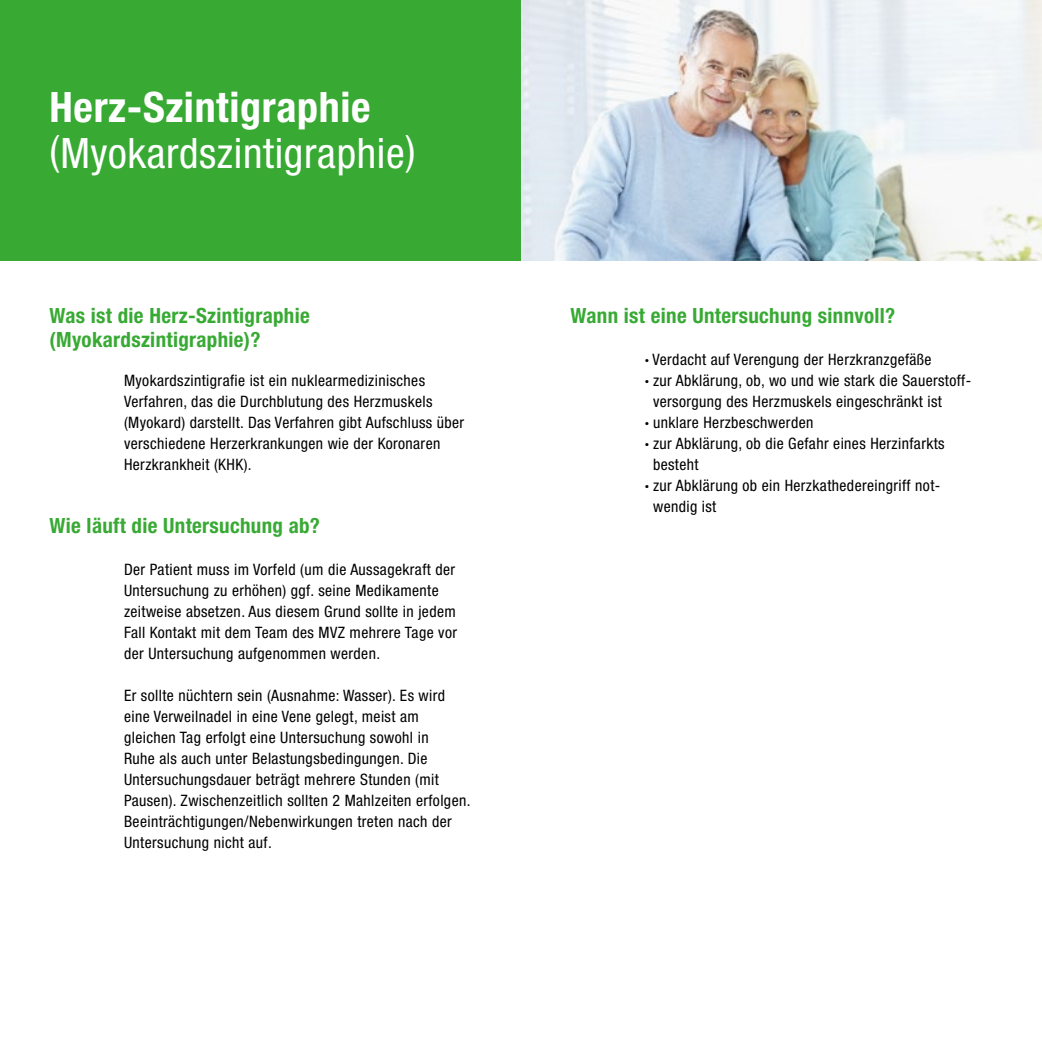
<style>
.page{position:relative;width:1042px;height:1042px;background:#fff}
.page>*{position:absolute;margin:0;border:0;box-sizing:border-box;transform-origin:0 0}
.t1{font:condensed 42px "Helvetica Neue LT Std";letter-spacing:.015em;color:#fff}
.t2{font:700 condensed 42px "Helvetica Neue LT Std";letter-spacing:.015em;color:#fff}
.t3{font:700 condensed 21px/24.5px "Helvetica Neue LT Std";letter-spacing:.015em;color:#38aa34}
.t4{font:condensed 15.75px/21px "Helvetica Neue LT Std";letter-spacing:.025em;color:#000}
.s1{font-weight:700}
</style>
<div class="page">
<div style="left:0;top:0;width:521px;height:260px;background:#38aa34"></div>
<img style="left:521px;top:0;width:521px;height:260px">
<h1 class="t2" style="left:50px;top:82px;width:322px">Herz-Szintigraphie</h1>
<h1 class="t1" style="left:50px;top:128px;width:367px">(Myokardszintigraphie)</h1>
<h2 class="t3" style="left:50px;top:303px;width:262px">Was ist die Herz-Szintigraphie (Myokardszintigraphie)?</h2>
<p class="t4" style="left:124px;top:369px;width:342px">Myokardszintigrafie ist ein nuklearmedizinisches Verfahren, das die Durchblutung des Herzmuskels (Myokard) darstellt. Das Verfahren gibt Aufschluss über verschiedene Herzerkrankungen wie der Koronaren Herzkrankheit (KHK).</p>
<h2 class="t3" style="left:50px;top:513px;width:272px">Wie läuft die Untersuchung ab?</h2>
<p class="t4" style="left:124px;top:558px;width:334px">Der Patient muss im Vorfeld (um die Aussagekraft der Untersuchung zu erhöhen) ggf. seine Medikamente zeitweise absetzen. Aus diesem Grund sollte in jedem Fall Kontakt mit dem Team des MVZ mehrere Tage vor der Untersuchung aufgenommen werden.</p>
<p class="t4" style="left:124px;top:684px;width:348px">Er sollte nüchtern sein (Ausnahme: Wasser). Es wird eine Verweilnadel in eine Vene gelegt, meist am gleichen Tag erfolgt eine Untersuchung sowohl in<br>Ruhe als auch unter Belastungsbedingungen. Die Untersuchungsdauer beträgt mehrere Stunden (mit Pausen). Zwischenzeitlich sollten 2 Mahlzeiten erfolgen.<br>Beeinträchtigungen/Nebenwirkungen treten nach der Untersuchung nicht auf.</p>
<h2 class="t3" style="left:570px;top:303px;width:326px">Wann ist eine Untersuchung sinnvoll?</h2>
<p class="t4" style="left:645px;top:348px;width:288px"><span class="s1">·</span> Verdacht auf Verengung der Herzkranzgefäße</p>
<p class="t4" style="left:645px;top:369px;width:326px"><span class="s1">·</span> zur Abklärung, ob, wo und wie stark die Sauerstoff-</p>
<p class="t4" style="left:653px;top:390px;width:290px">versorgung des Herzmuskels eingeschränkt ist</p>
<p class="t4" style="left:645px;top:411px;width:170px"><span class="s1">·</span> unklare Herzbeschwerden</p>
<p class="t4" style="left:645px;top:432px;width:301px"><span class="s1">·</span> zur Abklärung, ob die Gefahr eines Herzinfarkts</p>
<p class="t4" style="left:653px;top:453px;width:47px">besteht</p>
<p class="t4" style="left:645px;top:474px;width:297px"><span class="s1">·</span> zur Abklärung ob ein Herzkathedereingriff not-</p>
<p class="t4" style="left:653px;top:495px;width:65px">wendig ist</p>
</div>
